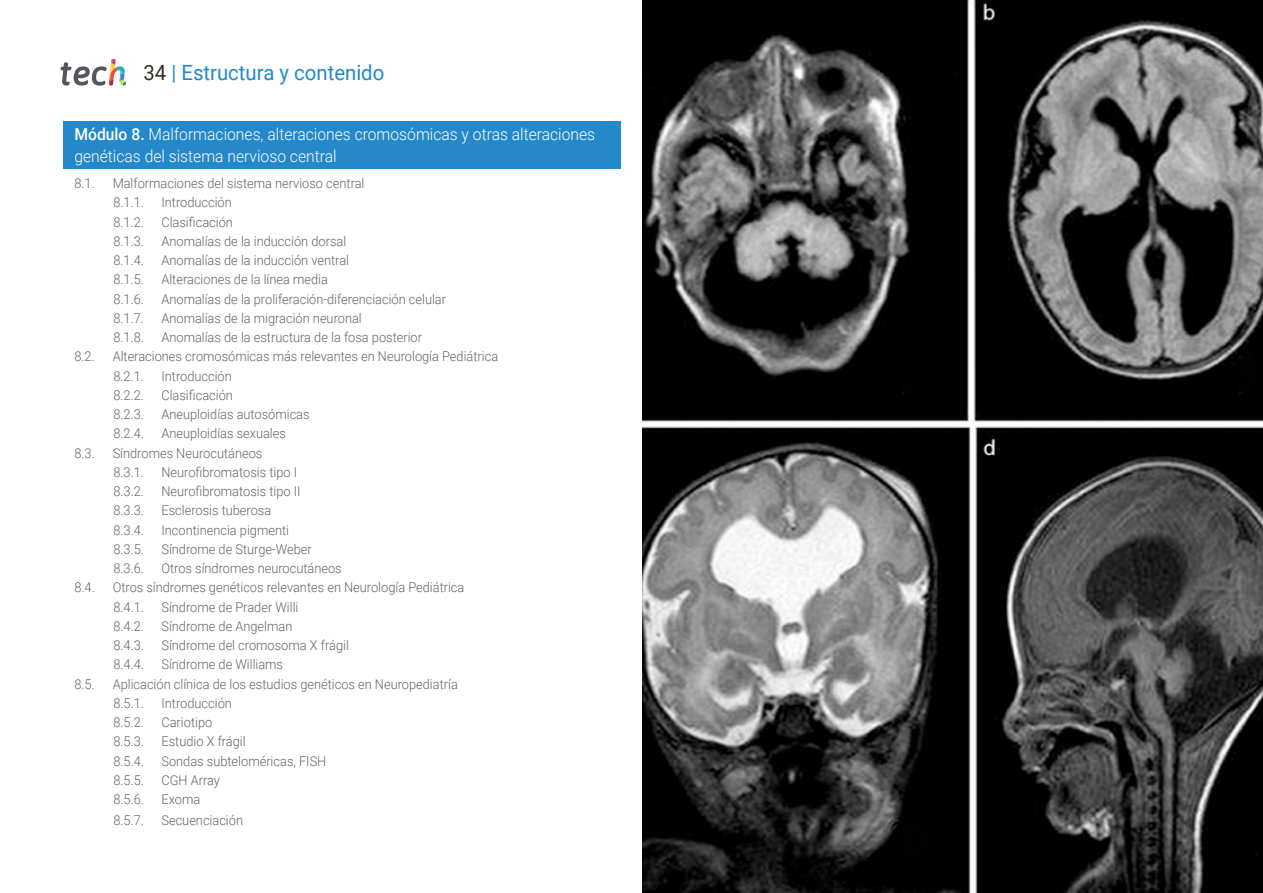
<style>
.page{position:relative;width:1263px;height:893px;background:#fff}
.page>*{position:absolute;margin:0;border:0;box-sizing:border-box;transform-origin:0 0}
.t1{font:21px "Roboto";color:#2488c9}
.t2{font:300 16.5px/22.5px "Roboto";color:#fff;scale:.95 1}
.t3{font:300 13.5px/19.2px "Roboto";color:#61646a;scale:.95 1}
.s1{color:#312e20}
.s2{font-weight:500}
</style>
<div class="page">
<svg style="left:61px;top:59px;width:65px;height:27px"></svg>
<img style="left:642px;top:0;width:621px;height:893px">
<div style="left:63px;top:121px;width:558px;height:48px;background:#2488c9"></div>
<h1 class="t1" style="left:144px;top:57px;width:242px"><span class="s1">34</span> | Estructura y contenido</h1>
<p class="t2" style="left:74px;top:122px;width:550px"><span class="s2">Módulo 8.</span> Malformaciones, alteraciones cromosómicas y otras alteraciones genéticas del sistema nervioso central</p>
<p class="t3" style="left:74px;top:173px;width:23px">8.1.</p>
<p class="t3" style="left:113px;top:173px;width:267px">Malformaciones del sistema nervioso central<br>8.1.1.</p>
<p class="t3" style="left:161px;top:192px;width:76px">Introducción</p>
<p class="t3" style="left:113px;top:212px;width:34px">8.1.2.</p>
<p class="t3" style="left:161px;top:212px;width:77px">Clasificación</p>
<p class="t3" style="left:113px;top:231px;width:34px">8.1.3.</p>
<p class="t3" style="left:161px;top:231px;width:196px">Anomalías de la inducción dorsal</p>
<p class="t3" style="left:113px;top:250px;width:34px">8.1.4.</p>
<p class="t3" style="left:161px;top:250px;width:199px">Anomalías de la inducción ventral</p>
<p class="t3" style="left:113px;top:269px;width:34px">8.1.5.</p>
<p class="t3" style="left:161px;top:269px;width:177px">Alteraciones de la línea media</p>
<p class="t3" style="left:113px;top:289px;width:34px">8.1.6.</p>
<p class="t3" style="left:161px;top:289px;width:301px">Anomalías de la proliferación-diferenciación celular</p>
<p class="t3" style="left:113px;top:308px;width:34px">8.1.7.</p>
<p class="t3" style="left:161px;top:308px;width:212px">Anomalías de la migración neuronal</p>
<p class="t3" style="left:113px;top:327px;width:34px">8.1.8.</p>
<p class="t3" style="left:161px;top:327px;width:276px">Anomalías de la estructura de la fosa posterior</p>
<p class="t3" style="left:74px;top:346px;width:23px">8.2.</p>
<p class="t3" style="left:113px;top:346px;width:407px">Alteraciones cromosómicas más relevantes en Neurología Pediátrica<br>8.2.1.</p>
<p class="t3" style="left:161px;top:366px;width:76px">Introducción</p>
<p class="t3" style="left:113px;top:385px;width:34px">8.2.2.</p>
<p class="t3" style="left:161px;top:385px;width:77px">Clasificación</p>
<p class="t3" style="left:113px;top:404px;width:34px">8.2.3.</p>
<p class="t3" style="left:161px;top:404px;width:158px">Aneuploidías autosómicas</p>
<p class="t3" style="left:113px;top:423px;width:34px">8.2.4.</p>
<p class="t3" style="left:161px;top:423px;width:133px">Aneuploidías sexuales</p>
<p class="t3" style="left:74px;top:443px;width:23px">8.3.</p>
<p class="t3" style="left:113px;top:443px;width:159px">Síndromes Neurocutáneos<br>8.3.1.</p>
<p class="t3" style="left:161px;top:462px;width:144px">Neurofibromatosis tipo I</p>
<p class="t3" style="left:113px;top:481px;width:34px">8.3.2.</p>
<p class="t3" style="left:161px;top:481px;width:148px">Neurofibromatosis tipo II</p>
<p class="t3" style="left:113px;top:500px;width:34px">8.3.3.</p>
<p class="t3" style="left:161px;top:500px;width:117px">Esclerosis tuberosa</p>
<p class="t3" style="left:113px;top:520px;width:34px">8.3.4.</p>
<p class="t3" style="left:161px;top:520px;width:136px">Incontinencia pigmenti</p>
<p class="t3" style="left:113px;top:539px;width:34px">8.3.5.</p>
<p class="t3" style="left:161px;top:539px;width:160px">Síndrome de Sturge-Weber</p>
<p class="t3" style="left:113px;top:558px;width:34px">8.3.6.</p>
<p class="t3" style="left:161px;top:558px;width:191px">Otros síndromes neurocutáneos</p>
<p class="t3" style="left:74px;top:577px;width:23px">8.4.</p>
<p class="t3" style="left:113px;top:577px;width:372px">Otros síndromes genéticos relevantes en Neurología Pediátrica<br>8.4.1.</p>
<p class="t3" style="left:161px;top:597px;width:146px">Síndrome de Prader Willi</p>
<p class="t3" style="left:113px;top:616px;width:34px">8.4.2.</p>
<p class="t3" style="left:161px;top:616px;width:139px">Síndrome de Angelman</p>
<p class="t3" style="left:113px;top:635px;width:34px">8.4.3.</p>
<p class="t3" style="left:161px;top:635px;width:199px">Síndrome del cromosoma X frágil</p>
<p class="t3" style="left:113px;top:654px;width:34px">8.4.4.</p>
<p class="t3" style="left:161px;top:654px;width:130px">Síndrome de Williams</p>
<p class="t3" style="left:74px;top:674px;width:23px">8.5.</p>
<p class="t3" style="left:113px;top:674px;width:365px">Aplicación clínica de los estudios genéticos en Neuropediatría<br>8.5.1.</p>
<p class="t3" style="left:161px;top:693px;width:76px">Introducción</p>
<p class="t3" style="left:113px;top:712px;width:34px">8.5.2.</p>
<p class="t3" style="left:161px;top:712px;width:55px">Cariotipo</p>
<p class="t3" style="left:113px;top:731px;width:34px">8.5.3.</p>
<p class="t3" style="left:161px;top:731px;width:90px">Estudio X frágil</p>
<p class="t3" style="left:113px;top:751px;width:34px">8.5.4.</p>
<p class="t3" style="left:161px;top:751px;width:175px">Sondas subteloméricas, FISH</p>
<p class="t3" style="left:113px;top:770px;width:34px">8.5.5.</p>
<p class="t3" style="left:161px;top:770px;width:63px">CGH Array</p>
<p class="t3" style="left:113px;top:789px;width:34px">8.5.6.</p>
<p class="t3" style="left:161px;top:789px;width:42px">Exoma</p>
<p class="t3" style="left:113px;top:810px;width:34px">8.5.7.</p>
<p class="t3" style="left:161px;top:810px;width:87px">Secuenciación</p>
</div>
